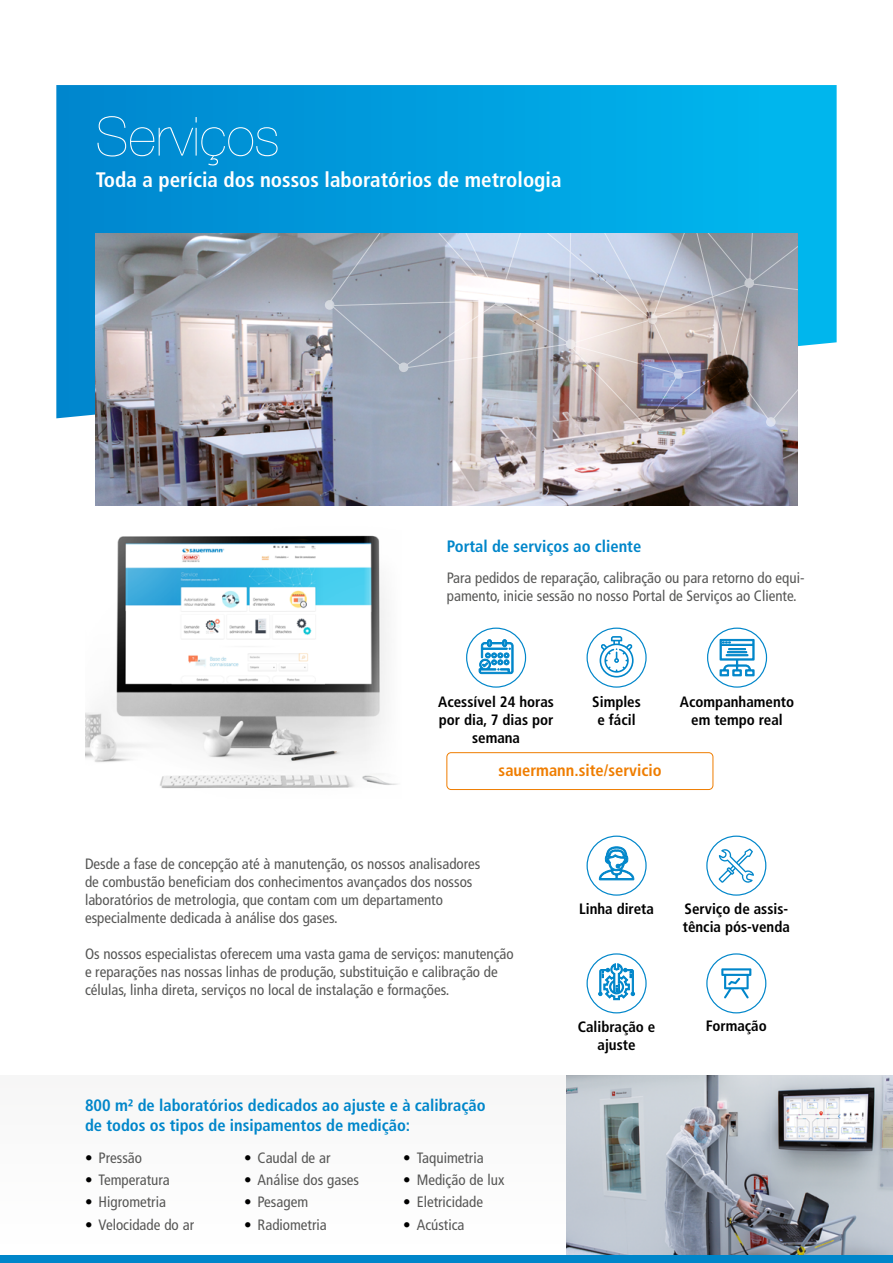
<style>
.page{position:relative;width:893px;height:1263px;background:#fff}
.page>*{position:absolute;margin:0;border:0;box-sizing:border-box;transform-origin:0 0}
.t1{font:200 54px "Helvetica Neue LT Std";color:#fff}
.t2{font:700 condensed 21px "Frutiger LT Std";color:#fff}
.t3{font:700 condensed 16.5px/19.8px "Frutiger LT Std";color:#0086ca}
.t4{font:700 condensed 16.5px "Frutiger LT Std";color:#ef7d00}
.t5{font:condensed 15px/18px "Frutiger LT Std";color:#575756}
.t6{font:700 condensed 15px/18px "Frutiger LT Std";color:#000;text-align:center}
.s1{color:#000}
</style>
<div class="page">
<div style="left:0;top:1254px;width:893px;height:9px;background:#0086ca"></div>
<div style="left:0;top:1075px;width:893px;height:179px;background:#fbfbfb"></div>
<img style="left:567px;top:1075px;width:326px;height:179px">
<div style="left:586px;top:953px;width:61px;height:60px;border:1px solid #0086ca;border-radius:50%"></div>
<svg style="left:598px;top:963px;width:37px;height:37px"></svg>
<div style="left:586px;top:835px;width:61px;height:61px;border:1px solid #0086ca;border-radius:50%"></div>
<svg style="left:599px;top:846px;width:35px;height:34px"></svg>
<div style="left:706px;top:953px;width:60px;height:60px;border:1px solid #0086ca;border-radius:50%"></div>
<svg style="left:721px;top:968px;width:30px;height:30px"></svg>
<div style="left:706px;top:835px;width:60px;height:61px;border:1px solid #0086ca;border-radius:50%"></div>
<svg style="left:718px;top:848px;width:36px;height:35px"></svg>
<svg style="left:56px;top:85px;width:781px;height:333px;background:#09a2df"></svg>
<img style="left:96px;top:234px;width:701px;height:271px">
<svg style="left:325px;top:234px;width:472px;height:198px;background:#b1b2bb"></svg>
<img style="left:85px;top:535px;width:313px;height:253px">
<div style="left:446px;top:752px;width:267px;height:38px;border:1px solid #ef7d00;border-radius:4px"></div>
<svg style="left:708px;top:628px;width:58px;height:59px"></svg>
<div style="left:707px;top:628px;width:60px;height:60px;border:1px solid #0086ca;border-radius:50%"></div>
<svg style="left:720px;top:639px;width:34px;height:37px"></svg>
<div style="left:726px;top:654px;width:22px;height:2px;border:1px solid #0086ca"></div>
<div style="left:466px;top:628px;width:60px;height:60px;border:1px solid #0086ca;border-radius:50%"></div>
<svg style="left:479px;top:639px;width:34px;height:35px"></svg>
<div style="left:586px;top:628px;width:61px;height:60px;border:1px solid #0086ca;border-radius:50%"></div>
<svg style="left:600px;top:636px;width:34px;height:41px"></svg>
<h1 class="t1" style="left:96px;top:105px;width:185px">Serviços</h1>
<h2 class="t2" style="left:96px;top:167px;width:467px">Toda a perícia dos nossos laboratórios de metrologia</h2>
<p class="t3" style="left:447px;top:536px;width:196px">Portal de serviços ao cliente</p>
<p class="t5" style="left:447px;top:569px;width:359px">Para pedidos de reparação, calibração ou para retorno do equi&shy;pamento, inicie sessão no nosso Portal de Serviços ao Cliente.</p>
<p class="t6" style="left:438px;top:693px;width:117px">Acessível 24 horas por dia, 7 dias por semana</p>
<p class="t6" style="left:592px;top:693px;width:50px">Simples e fácil</p>
<p class="t6" style="left:680px;top:693px;width:116px">Acompanhamento em tempo real</p>
<p class="t4" style="left:499px;top:760px;width:164px">sauermann.site/servicio</p>
<p class="t5" style="left:85px;top:855px;width:397px">Desde a fase de concepção até à manutenção, os nossos analisadores de combustão beneficiam dos conhecimentos avançados dos nossos laboratórios de metrologia, que contam com um departamento especialmente dedicada à análise dos gases.</p>
<p class="t5" style="left:85px;top:945px;width:430px">Os nossos especialistas oferecem uma vasta gama de serviços: manutenção e reparações nas nossas linhas de produção, substituição e calibração de células, linha direta, serviços no local de instalação e formações.</p>
<p class="t3" style="left:85px;top:1095px;width:402px">800 m² de laboratórios dedicados ao ajuste e à calibração de todos os tipos de insipamentos de medição:</p>
<p class="t5" style="left:85px;top:1149px;width:59px"><span class="s1">•</span> Pressão</p>
<p class="t5" style="left:85px;top:1171px;width:86px"><span class="s1">•</span> Temperatura</p>
<p class="t5" style="left:85px;top:1193px;width:82px"><span class="s1">•</span> Higrometria</p>
<p class="t5" style="left:85px;top:1215px;width:111px"><span class="s1">•</span> Velocidade do ar</p>
<p class="t5" style="left:244px;top:1149px;width:88px"><span class="s1">•</span> Caudal de ar</p>
<p class="t5" style="left:244px;top:1171px;width:116px"><span class="s1">•</span> Análise dos gases</p>
<p class="t5" style="left:244px;top:1193px;width:66px"><span class="s1">•</span> Pesagem</p>
<p class="t5" style="left:244px;top:1215px;width:84px"><span class="s1">•</span> Radiometria</p>
<p class="t5" style="left:403px;top:1149px;width:82px"><span class="s1">•</span> Taquimetria</p>
<p class="t5" style="left:403px;top:1171px;width:103px"><span class="s1">•</span> Medição de lux</p>
<p class="t5" style="left:403px;top:1193px;width:81px"><span class="s1">•</span> Eletricidade</p>
<p class="t5" style="left:403px;top:1215px;width:63px"><span class="s1">•</span> Acústica</p>
<p class="t6" style="left:579px;top:900px;width:76px">Linha direta</p>
<p class="t6" style="left:683px;top:900px;width:109px;text-align:left">Serviço de assis&shy;tência pós-venda</p>
<p class="t6" style="left:578px;top:1017px;width:79px">Calibração e ajuste</p>
<p class="t6" style="left:706px;top:1016px;width:63px">Formação</p>
</div>
